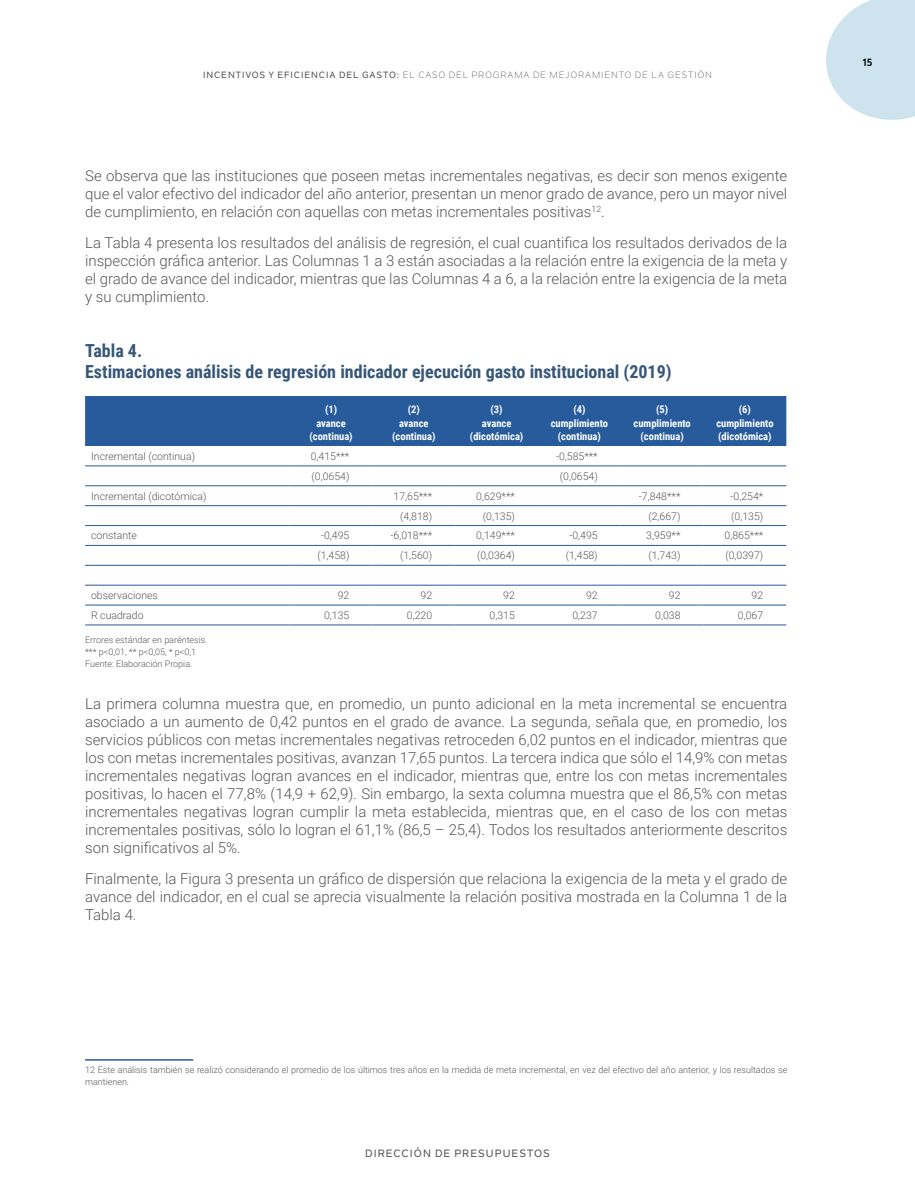
<style>
.page{position:relative;width:915px;height:1191px;background:#fff}
.page>*{position:absolute;margin:0;border:0;box-sizing:border-box;transform-origin:0 0}
.t1{font:700 18px/21px "Roboto Condensed";color:#365778}
.t2{font:300 15px/18px "Roboto";color:#575756;text-align:justify}
.t3{font:300 10.5px "Roboto";color:#575756}
.t4{font:700 10.5px/13.5px "Roboto Condensed";color:#fff;text-align:center}
.t5{font:500 10.5px "Nolan Next";letter-spacing:.1em;color:#575756}
.t6{font:700 10.5px "Nolan Next";color:#000}
.t7{font:300 9px/12px "Roboto";color:#575756}
.t8{font:9px "Nolan Next";letter-spacing:.1em;color:#575756}
.s1{font-weight:500}
</style>
<div class="page">
<svg style="left:826px;top:0;width:88px;height:120px"></svg>
<div style="left:85px;top:396px;width:701px;height:50px;background:#275b9b"></div>
<hr style="left:85px;top:465px;width:204px;height:1px;background:#275b9b">
<hr style="left:289px;top:465px;width:83px;height:1px;background:#275b9b">
<hr style="left:372px;top:465px;width:83px;height:1px;background:#275b9b">
<hr style="left:455px;top:465px;width:83px;height:1px;background:#275b9b">
<hr style="left:538px;top:465px;width:82px;height:1px;background:#275b9b">
<hr style="left:620px;top:465px;width:83px;height:1px;background:#275b9b">
<hr style="left:703px;top:465px;width:83px;height:1px;background:#275b9b">
<hr style="left:85px;top:485px;width:204px;height:1px;background:#275b9b">
<hr style="left:289px;top:485px;width:83px;height:1px;background:#275b9b">
<hr style="left:372px;top:485px;width:83px;height:1px;background:#275b9b">
<hr style="left:455px;top:485px;width:83px;height:1px;background:#275b9b">
<hr style="left:538px;top:485px;width:82px;height:1px;background:#275b9b">
<hr style="left:620px;top:485px;width:83px;height:1px;background:#275b9b">
<hr style="left:703px;top:485px;width:83px;height:1px;background:#275b9b">
<hr style="left:85px;top:505px;width:204px;height:1px;background:#275b9b">
<hr style="left:289px;top:505px;width:83px;height:1px;background:#275b9b">
<hr style="left:372px;top:505px;width:83px;height:1px;background:#275b9b">
<hr style="left:455px;top:505px;width:83px;height:1px;background:#275b9b">
<hr style="left:538px;top:505px;width:82px;height:1px;background:#275b9b">
<hr style="left:620px;top:505px;width:83px;height:1px;background:#275b9b">
<hr style="left:703px;top:505px;width:83px;height:1px;background:#275b9b">
<hr style="left:85px;top:525px;width:204px;height:1px;background:#275b9b">
<hr style="left:289px;top:525px;width:83px;height:1px;background:#275b9b">
<hr style="left:372px;top:525px;width:83px;height:1px;background:#275b9b">
<hr style="left:455px;top:525px;width:83px;height:1px;background:#275b9b">
<hr style="left:538px;top:525px;width:82px;height:1px;background:#275b9b">
<hr style="left:620px;top:525px;width:83px;height:1px;background:#275b9b">
<hr style="left:703px;top:525px;width:83px;height:1px;background:#275b9b">
<hr style="left:85px;top:545px;width:204px;height:1px;background:#275b9b">
<hr style="left:289px;top:545px;width:83px;height:1px;background:#275b9b">
<hr style="left:372px;top:545px;width:83px;height:1px;background:#275b9b">
<hr style="left:455px;top:545px;width:83px;height:1px;background:#275b9b">
<hr style="left:538px;top:545px;width:82px;height:1px;background:#275b9b">
<hr style="left:620px;top:545px;width:83px;height:1px;background:#275b9b">
<hr style="left:703px;top:545px;width:83px;height:1px;background:#275b9b">
<hr style="left:85px;top:565px;width:204px;height:1px;background:#275b9b">
<hr style="left:289px;top:565px;width:83px;height:1px;background:#275b9b">
<hr style="left:372px;top:565px;width:83px;height:1px;background:#275b9b">
<hr style="left:455px;top:565px;width:83px;height:1px;background:#275b9b">
<hr style="left:538px;top:565px;width:82px;height:1px;background:#275b9b">
<hr style="left:620px;top:565px;width:83px;height:1px;background:#275b9b">
<hr style="left:703px;top:565px;width:83px;height:1px;background:#275b9b">
<hr style="left:85px;top:585px;width:204px;height:1px;background:#275b9b">
<hr style="left:289px;top:585px;width:83px;height:1px;background:#275b9b">
<hr style="left:372px;top:585px;width:83px;height:1px;background:#275b9b">
<hr style="left:455px;top:585px;width:83px;height:1px;background:#275b9b">
<hr style="left:538px;top:585px;width:82px;height:1px;background:#275b9b">
<hr style="left:620px;top:585px;width:83px;height:1px;background:#275b9b">
<hr style="left:703px;top:585px;width:83px;height:1px;background:#275b9b">
<hr style="left:85px;top:604px;width:204px;height:1px;background:#275b9b">
<hr style="left:289px;top:604px;width:83px;height:1px;background:#275b9b">
<hr style="left:372px;top:604px;width:83px;height:1px;background:#275b9b">
<hr style="left:455px;top:604px;width:83px;height:1px;background:#275b9b">
<hr style="left:538px;top:604px;width:82px;height:1px;background:#275b9b">
<hr style="left:620px;top:604px;width:83px;height:1px;background:#275b9b">
<hr style="left:703px;top:604px;width:83px;height:1px;background:#275b9b">
<hr style="left:85px;top:624px;width:204px;height:1px;background:#275b9b">
<hr style="left:289px;top:624px;width:83px;height:1px;background:#275b9b">
<hr style="left:372px;top:624px;width:83px;height:1px;background:#275b9b">
<hr style="left:455px;top:624px;width:83px;height:1px;background:#275b9b">
<hr style="left:538px;top:624px;width:82px;height:1px;background:#275b9b">
<hr style="left:620px;top:624px;width:83px;height:1px;background:#275b9b">
<hr style="left:703px;top:624px;width:83px;height:1px;background:#275b9b">
<hr style="left:85px;top:1059px;width:108px;height:1px;background:#275b9b">
<p class="t8" style="left:203px;top:70px;width:510px"><span class="s1">INCENTIVOS Y EFICIENCIA DEL GASTO:</span> EL CASO DEL PROGRAMA DE MEJORAMIENTO DE LA GESTIÓN</p>
<p class="t2" style="left:85px;top:166px;width:703px">Se observa que las instituciones que poseen metas incrementales negativas, es decir son menos exigente que el valor efectivo del indicador del año anterior, presentan un menor grado de avance, pero un mayor nivel de cumplimiento, en relación con aquellas con metas incrementales positivas<sup>12</sup>.</p>
<p class="t2" style="left:85px;top:233px;width:703px">La Tabla 4 presenta los resultados del análisis de regresión, el cual cuantifica los resultados derivados de la inspección gráfica anterior. Las Columnas 1 a 3 están asociadas a la relación entre la exigencia de la meta y el grado de avance del indicador, mientras que las Columnas 4 a 6, a la relación entre la exigencia de la meta y su cumplimiento.</p>
<p class="t1" style="left:85px;top:339px;width:588px">Tabla 4.<br>Estimaciones análisis de regresión indicador ejecución gasto institucional (2019)</p>
<p class="t4" style="left:309px;top:402px;width:45px">(1) avance (continua)</p>
<p class="t4" style="left:392px;top:402px;width:45px">(2) avance (continua)</p>
<p class="t4" style="left:470px;top:402px;width:55px">(3)<br>avance (dicotómica)</p>
<p class="t4" style="left:550px;top:402px;width:59px">(4) cumplimiento (continua)</p>
<p class="t4" style="left:633px;top:402px;width:59px">(5) cumplimiento (continua)</p>
<p class="t4" style="left:716px;top:402px;width:59px">(6) cumplimiento (dicotómica)</p>
<p class="t3" style="left:91px;top:449px;width:105px">Incremental (continua)</p>
<p class="t3" style="left:310px;top:449px;width:40px">0,415***</p>
<p class="t3" style="left:556px;top:449px;width:43px">-0,585***</p>
<p class="t3" style="left:311px;top:469px;width:39px">(0,0654)</p>
<p class="t3" style="left:559px;top:469px;width:39px">(0,0654)</p>
<p class="t3" style="left:91px;top:488px;width:117px">Incremental (dicotómica)</p>
<p class="t3" style="left:393px;top:488px;width:40px">17,65***</p>
<p class="t3" style="left:476px;top:488px;width:40px">0,629***</p>
<p class="t3" style="left:638px;top:488px;width:43px">-7,848***</p>
<p class="t3" style="left:730px;top:488px;width:34px">-0,254*</p>
<p class="t3" style="left:400px;top:508px;width:34px">(4,818)</p>
<p class="t3" style="left:482px;top:508px;width:34px">(0,135)</p>
<p class="t3" style="left:648px;top:508px;width:34px">(2,667)</p>
<p class="t3" style="left:731px;top:508px;width:34px">(0,135)</p>
<p class="t3" style="left:91px;top:528px;width:47px">constante</p>
<p class="t3" style="left:321px;top:528px;width:30px">-0,495</p>
<p class="t3" style="left:390px;top:528px;width:43px">-6,018***</p>
<p class="t3" style="left:476px;top:528px;width:40px">0,149***</p>
<p class="t3" style="left:569px;top:528px;width:30px">-0,495</p>
<p class="t3" style="left:646px;top:528px;width:36px">3,959**</p>
<p class="t3" style="left:724px;top:528px;width:40px">0,865***</p>
<p class="t3" style="left:317px;top:548px;width:34px">(1,458)</p>
<p class="t3" style="left:400px;top:548px;width:34px">(1,560)</p>
<p class="t3" style="left:477px;top:548px;width:39px">(0,0364)</p>
<p class="t3" style="left:565px;top:548px;width:34px">(1,458)</p>
<p class="t3" style="left:648px;top:548px;width:34px">(1,743)</p>
<p class="t3" style="left:725px;top:548px;width:39px">(0,0397)</p>
<p class="t3" style="left:91px;top:588px;width:68px">observaciones</p>
<p class="t3" style="left:337px;top:588px;width:13px">92</p>
<p class="t3" style="left:420px;top:588px;width:13px">92</p>
<p class="t3" style="left:503px;top:588px;width:13px">92</p>
<p class="t3" style="left:586px;top:588px;width:13px">92</p>
<p class="t3" style="left:668px;top:588px;width:13px">92</p>
<p class="t3" style="left:751px;top:588px;width:13px">92</p>
<p class="t3" style="left:91px;top:608px;width:54px">R cuadrado</p>
<p class="t3" style="left:324px;top:608px;width:27px">0,135</p>
<p class="t3" style="left:407px;top:608px;width:27px">0,220</p>
<p class="t3" style="left:489px;top:608px;width:27px">0,315</p>
<p class="t3" style="left:572px;top:608px;width:27px">0,237</p>
<p class="t3" style="left:655px;top:608px;width:27px">0,038</p>
<p class="t3" style="left:737px;top:608px;width:27px">0,067</p>
<p class="t7" style="left:85px;top:634px;width:124px">Errores estándar en paréntesis. *** p&lt;0,01, ** p&lt;0,05, * p&lt;0,1<br>Fuente: Elaboración Propia.</p>
<p class="t2" style="left:85px;top:694px;width:703px">La primera columna muestra que, en promedio, un punto adicional en la meta incremental se encuentra asociado a un aumento de 0,42 puntos en el grado de avance. La segunda, señala que, en promedio, los servicios públicos con metas incrementales negativas retroceden 6,02 puntos en el indicador, mientras que los con metas incrementales positivas, avanzan 17,65 puntos. La tercera indica que sólo el 14,9% con metas incrementales negativas logran avances en el indicador, mientras que, entre los con metas incrementales positivas, lo hacen el 77,8% (14,9 + 62,9). Sin embargo, la sexta columna muestra que el 86,5% con metas incrementales negativas logran cumplir la meta establecida, mientras que, en el caso de los con metas incrementales positivas, sólo lo logran el 61,1% (86,5 – 25,4). Todos los resultados anteriormente descritos son significativos al 5%.</p>
<p class="t2" style="left:85px;top:869px;width:703px">Finalmente, la Figura 3 presenta un gráfico de dispersión que relaciona la exigencia de la meta y el grado de avance del indicador, en el cual se aprecia visualmente la relación positiva mostrada en la Columna 1 de la Tabla 4.</p>
<p class="t7" style="left:85px;top:1063px;width:703px">12 Este análisis también se realizó considerando el promedio de los últimos tres años en la medida de meta incremental, en vez del efectivo del año anterior, y los resultados se mantienen.</p>
<p class="t5" style="left:365px;top:1147px;width:186px">DIRECCIÓN DE PRESUPUESTOS</p>
<p class="t6" style="left:862px;top:56px;width:11px">15</p>
</div>
